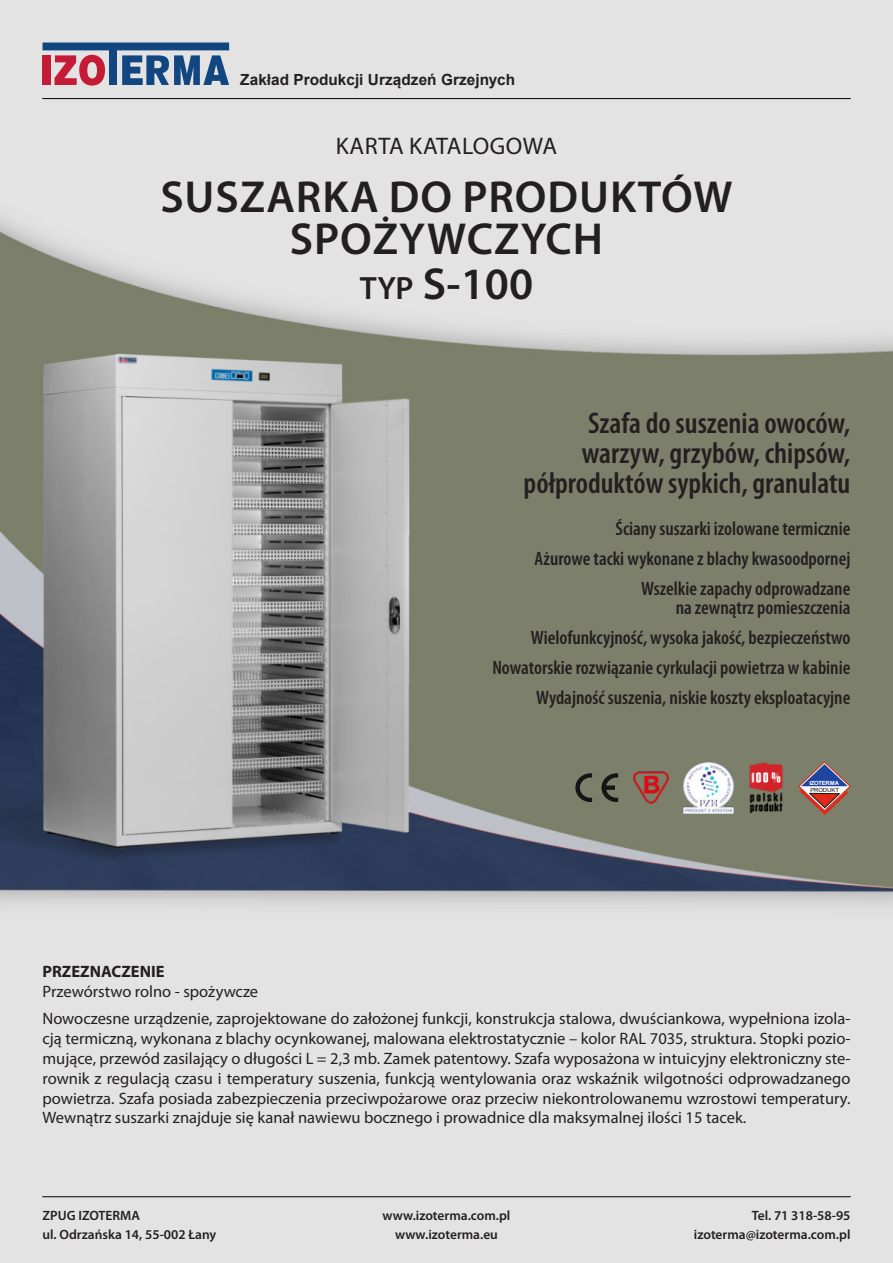
<style>
.page{position:relative;width:893px;height:1263px;background:#fff}
.page>*{position:absolute;margin:0;border:0;box-sizing:border-box;transform-origin:0 0}
.t1{font:600 45px/43.5px "Myriad Pro";letter-spacing:.02em;color:#231f20;text-align:center}
.t2{font:600 condensed 30px/30px "Myriad Pro";color:#231f20;text-align:right}
.t3{font:24px "Myriad Pro";letter-spacing:.02em;color:#231f20}
.t4{font:600 condensed 19.5px/30px "Myriad Pro";color:#231f20;text-align:right}
.t5{font:16.5px/19.8px "Myriad Pro";color:#231f20}
.t6{font:700 16.5px "Myriad Pro";color:#231f20}
.t7{font:700 15.3px "Arial";letter-spacing:.005em;color:#231f20}
.t8{font:600 13.5px/18.1px "Myriad Pro";color:#231f20;text-align:right}
.t9{font:700 5.7px "Arial";letter-spacing:-.03em;color:#fefefe;scale:1.06 1}
.t10{font:5.7px "Arial";letter-spacing:-.015em;color:#141515;scale:1.06 1}
.s1{font-size:32.25px}
</style>
<div class="page">
<img style="left:0;top:0;width:893px;height:1263px">
<hr style="left:43px;top:1196px;width:807px;height:1px;background:#000">
<hr style="left:43px;top:98px;width:807px;height:1px;background:#000">
<svg style="left:43px;top:43px;width:186px;height:43px;background:#7d7c9b"></svg>
<svg style="left:797px;top:761px;width:54px;height:56px;background:#8a7578"></svg>
<img style="left:749px;top:762px;width:35px;height:51px">
<img style="left:684px;top:762px;width:50px;height:51px">
<svg style="left:575px;top:773px;width:17px;height:29px"></svg>
<svg style="left:601px;top:773px;width:17px;height:29px"></svg>
<img style="left:633px;top:771px;width:36px;height:34px">
<p class="t7" style="left:240px;top:74px;width:276px">Zakład Produkcji Urządzeń Grzejnych</p>
<h3 class="t3" style="left:336px;top:136px;width:223px">KARTA KATALOGOWA</h3>
<h1 class="t1" style="left:160px;top:179px;width:574px">SUSZARKA DO PRODUKTÓW<br>SPOŻYWCZYCH<br><span class="s1">TYP</span> S-100</h1>
<h2 class="t2" style="left:524px;top:410px;width:328px">Szafa do suszenia owoców, warzyw, grzybów, chipsów, półproduktów sypkich, granulatu</h2>
<p class="t4" style="left:535px;top:515px;width:317px">Ściany suszarki izolowane termicznie<br>Ażurowe tacki wykonane z blachy kwasoodpornej<br>Wszelkie zapachy odprowadzane</p>
<p class="t4" style="left:492px;top:595px;width:360px">na zewnątrz pomieszczenia<br>Wielofunkcyjność, wysoka jakość, bezpieczeństwo Nowatorskie rozwiązanie cyrkulacji powietrza w kabinie Wydajność suszenia, niskie koszty eksploatacyjne</p>
<p class="t9" style="left:809px;top:781px;width:30px">IZOTERMA</p>
<p class="t10" style="left:810px;top:787px;width:28px">PRODUKT</p>
<p class="t6" style="left:43px;top:965px;width:124px">PRZEZNACZENIE</p>
<p class="t5" style="left:43px;top:979px;width:809px;line-height:27.3px">Przewórstwo rolno - spożywcze<br>Nowoczesne urządzenie, zaprojektowane do założonej funkcji, konstrukcja stalowa, dwuściankowa, wypełniona izola-</p>
<p class="t5" style="left:43px;top:1030px;width:809px;text-align:justify">cją termiczną, wykonana z blachy ocynkowanej, malowana elektrostatycznie – kolor RAL 7035, struktura. Stopki pozio&shy;mujące, przewód zasilający o długości L = 2,3 mb. Zamek patentowy. Szafa wyposażona w intuicyjny elektroniczny ste&shy;rownik z regulacją czasu i temperatury suszenia, funkcją wentylowania oraz wskaźnik wilgotności odprowadzanego powietrza. Szafa posiada zabezpieczenia przeciwpożarowe oraz przeciw niekontrolowanemu wzrostowi temperatury.<br>Wewnątrz suszarki znajduje się kanał nawiewu bocznego i prowadnice dla maksymalnej ilości 15 tacek.</p>
<p class="t8" style="left:43px;top:1208px;width:175px;text-align:left">ZPUG IZOTERMA<br>ul. Odrzańska 14, 55-002 Łany</p>
<p class="t8" style="left:383px;top:1208px;width:129px;text-align:center">www.izoterma.com.pl www.izoterma.eu</p>
<p class="t8" style="left:694px;top:1208px;width:158px">Tel. 71 318-58-95 izoterma@izoterma.com.pl</p>
</div>
